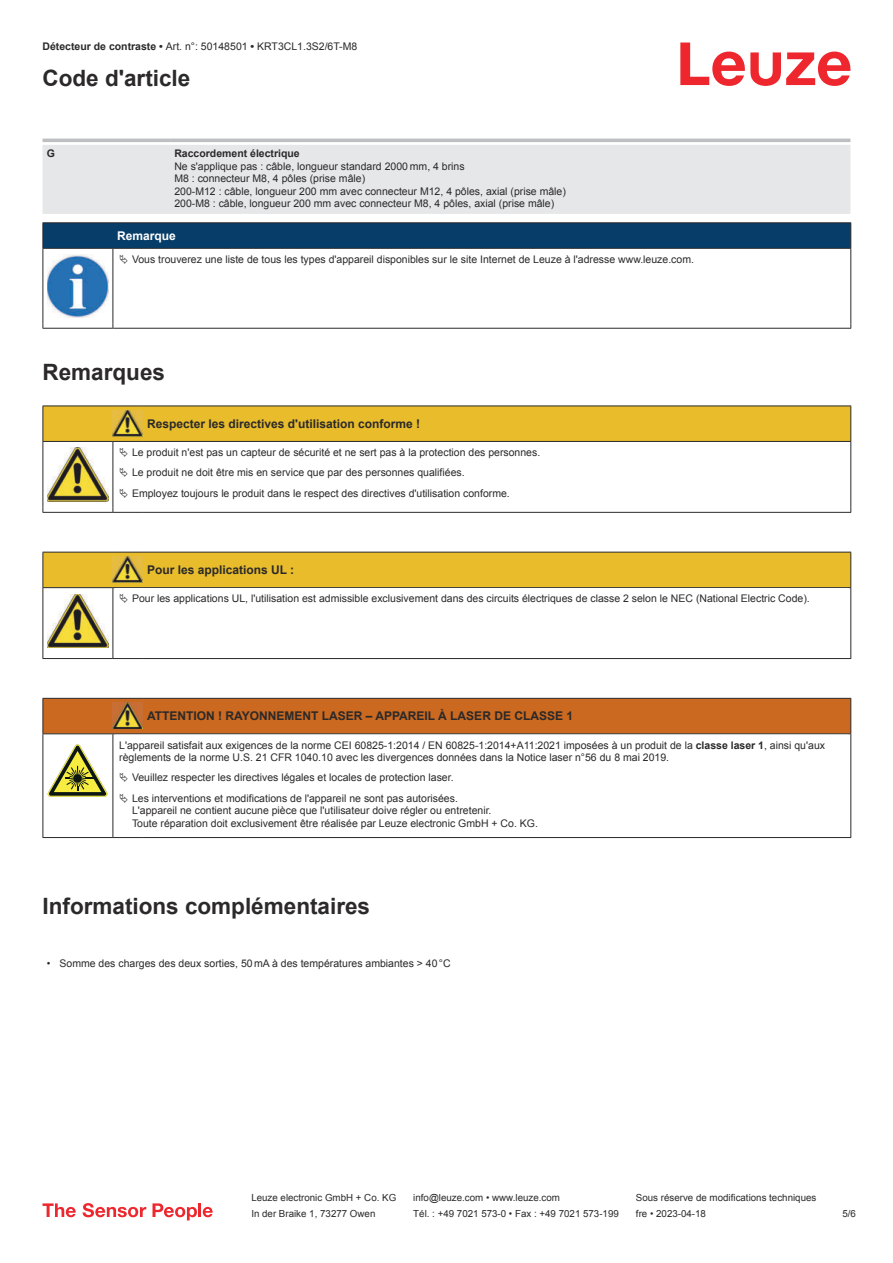
<style>
.page{position:relative;width:893px;height:1263px;background:#fff}
.page>*{position:absolute;margin:0;border:0;box-sizing:border-box;transform-origin:0 0}
.t1{font:700 22.5px "Arial";color:#2b292a}
.t2{font:700 12px "Arial";color:#2b292a}
.t3{font:700 12px "Arial";color:#fff}
.t4{font:10.5px/12.6px "Arial";color:#2b292a}
.t5{font:700 10.5px "Arial";color:#2b292a}
.t6{font:9.75px "Arial";color:#2b292a}
.s1{font-weight:700}
</style>
<div class="page">
<svg style="left:680px;top:43px;width:170px;height:43px"></svg>
<svg style="left:43px;top:138px;width:807px;height:1px"></svg>
<div style="left:43px;top:145px;width:807px;height:69px;background:#e6e7e9"></div>
<hr style="left:43px;top:139px;width:127px;height:3px;background:#bdbfc1">
<hr style="left:170px;top:139px;width:680px;height:3px;background:#bdbfc1">
<svg style="left:43px;top:1203px;width:33px;height:14px"></svg>
<svg style="left:83px;top:1203px;width:63px;height:14px"></svg>
<svg style="left:153px;top:1203px;width:44px;height:17px"></svg>
<hr style="left:198px;top:1203px;width:3px;height:14px;background:#ed272d">
<svg style="left:203px;top:1207px;width:10px;height:10px"></svg>
<svg style="left:44px;top:249px;width:806px;height:79px"></svg>
<hr style="left:43px;top:222px;width:70px;height:1px;background:#2b292a">
<hr style="left:43px;top:248px;width:70px;height:1px;background:#2b292a">
<hr style="left:113px;top:222px;width:738px;height:1px;background:#2b292a">
<svg style="left:43px;top:223px;width:808px;height:25px;background:#063c67"></svg>
<hr style="left:113px;top:248px;width:738px;height:1px;background:#2b292a">
<hr style="left:43px;top:249px;width:1px;height:75px;background:#2b292a">
<hr style="left:113px;top:249px;width:1px;height:75px;background:#2b292a">
<hr style="left:850px;top:249px;width:1px;height:75px;background:#2b292a">
<hr style="left:43px;top:328px;width:70px;height:1px;background:#2b292a">
<hr style="left:113px;top:328px;width:738px;height:1px;background:#2b292a">
<img style="left:47px;top:255px;width:61px;height:62px">
<div style="left:115px;top:249px;width:734px;height:20px;background:#fff"></div>
<hr style="left:43px;top:512px;width:70px;height:1px;background:#2b292a">
<hr style="left:113px;top:512px;width:30px;height:1px;background:#2b292a">
<hr style="left:143px;top:512px;width:708px;height:1px;background:#2b292a">
<div style="left:44px;top:553px;width:806px;height:34px;background:#e8bc2a"></div>
<hr style="left:43px;top:552px;width:70px;height:1px;background:#2b292a">
<hr style="left:43px;top:552px;width:1px;height:35px;background:#2b292a">
<hr style="left:43px;top:587px;width:70px;height:1px;background:#2b292a">
<hr style="left:113px;top:552px;width:30px;height:1px;background:#2b292a">
<hr style="left:113px;top:587px;width:30px;height:1px;background:#2b292a">
<hr style="left:143px;top:552px;width:708px;height:1px;background:#2b292a">
<hr style="left:850px;top:552px;width:1px;height:35px;background:#2b292a">
<hr style="left:143px;top:587px;width:708px;height:1px;background:#2b292a">
<hr style="left:43px;top:588px;width:1px;height:66px;background:#2b292a">
<hr style="left:113px;top:588px;width:1px;height:66px;background:#2b292a">
<hr style="left:850px;top:588px;width:1px;height:66px;background:#2b292a">
<hr style="left:43px;top:658px;width:70px;height:1px;background:#2b292a">
<hr style="left:113px;top:658px;width:30px;height:1px;background:#2b292a">
<hr style="left:143px;top:658px;width:708px;height:1px;background:#2b292a">
<img style="left:113px;top:556px;width:30px;height:27px">
<img style="left:47px;top:594px;width:61px;height:54px">
<div style="left:44px;top:699px;width:806px;height:34px;background:#ca691f"></div>
<svg style="left:44px;top:734px;width:806px;height:103px"></svg>
<hr style="left:43px;top:698px;width:70px;height:1px;background:#2b292a">
<hr style="left:43px;top:699px;width:1px;height:34px;background:#2b292a">
<hr style="left:43px;top:733px;width:70px;height:1px;background:#2b292a">
<hr style="left:113px;top:698px;width:30px;height:1px;background:#2b292a">
<hr style="left:113px;top:733px;width:30px;height:1px;background:#2b292a">
<hr style="left:143px;top:698px;width:708px;height:1px;background:#2b292a">
<hr style="left:850px;top:699px;width:1px;height:34px;background:#2b292a">
<hr style="left:143px;top:733px;width:708px;height:1px;background:#2b292a">
<hr style="left:43px;top:734px;width:1px;height:99px;background:#2b292a">
<hr style="left:113px;top:734px;width:1px;height:99px;background:#2b292a">
<hr style="left:850px;top:734px;width:1px;height:99px;background:#2b292a">
<hr style="left:43px;top:837px;width:70px;height:1px;background:#2b292a">
<hr style="left:113px;top:837px;width:30px;height:1px;background:#2b292a">
<hr style="left:143px;top:837px;width:708px;height:1px;background:#2b292a">
<div style="left:113px;top:702px;width:30px;height:27px;background:#c97036"></div>
<img style="left:113px;top:703px;width:30px;height:26px">
<svg style="left:47px;top:744px;width:60px;height:53px"></svg>
<svg style="left:115px;top:735px;width:734px;height:98px"></svg>
<svg style="left:43px;top:406px;width:808px;height:106px"></svg>
<svg style="left:120px;top:773px;width:8px;height:9px"></svg>
<svg style="left:120px;top:793px;width:8px;height:10px"></svg>
<p class="t4" style="left:43px;top:41px;width:316px"><span class="s1">Détecteur de contraste •</span> Art. n°: 50148501 <span class="s1">•</span> KRT3CL1.3S2/6T-M8</p>
<h1 class="t1" style="left:43px;top:70px;width:149px">Code d'article</h1>
<p class="t5" style="left:47px;top:149px;width:10px">G</p>
<p class="t5" style="left:174px;top:149px;width:127px">Raccordement électrique</p>
<p class="t4" style="left:174px;top:161px;width:393px">Ne s'applique pas : câble, longueur standard 2000 mm, 4 brins<br>M8 : connecteur M8, 4 pôles (prise mâle)<br>200-M12 : câble, longueur 200 mm avec connecteur M12, 4 pôles, axial (prise mâle)<br>200-M8 : câble, longueur 200 mm avec connecteur M8, 4 pôles, axial (prise mâle)</p>
<p class="t3" style="left:117px;top:231px;width:60px">Remarque</p>
<p class="t4" style="left:132px;top:254px;width:563px">Vous trouverez une liste de tous les types d'appareil disponibles sur le site Internet de Leuze à l'adresse www.leuze.com.</p>
<h1 class="t1" style="left:43px;top:363px;width:124px">Remarques</h1>
<p class="t2" style="left:147px;top:419px;width:274px">Respecter les directives d'utilisation conforme !</p>
<p class="t4" style="left:132px;top:443px;width:410px;line-height:20.2px">Le produit n'est pas un capteur de sécurité et ne sert pas à la protection des personnes.<br>Le produit ne doit être mis en service que par des personnes qualifiées.<br>Employez toujours le produit dans le respect des directives d'utilisation conforme.</p>
<p class="t2" style="left:147px;top:565px;width:149px">Pour les applications UL :</p>
<p class="t4" style="left:132px;top:593px;width:679px">Pour les applications UL, l'utilisation est admissible exclusivement dans des circuits électriques de classe 2 selon le NEC (National Electric Code).</p>
<p class="t2" style="left:147px;top:711px;width:427px">ATTENTION ! RAYONNEMENT LASER – APPAREIL À LASER DE CLASSE 1</p>
<p class="t4" style="left:119px;top:739px;width:707px">L'appareil satisfait aux exigences de la norme CEI 60825-1:2014 / EN 60825-1:2014+A11:2021 imposées à un produit de la <span class="s1">classe laser 1</span>, ainsi qu'aux règlements de la norme U.S. 21 CFR 1040.10 avec les divergences données dans la Notice laser n°56 du 8 mai 2019.</p>
<p class="t4" style="left:132px;top:769px;width:327px;line-height:20.2px">Veuillez respecter les directives légales et locales de protection laser.<br>Les interventions et modifications de l'appareil ne sont pas autorisées.</p>
<p class="t4" style="left:132px;top:805px;width:407px">L'appareil ne contient aucune pièce que l'utilisateur doive régler ou entretenir.<br>Toute réparation doit exclusivement être réalisée par Leuze electronic GmbH + Co. KG.</p>
<h1 class="t1" style="left:43px;top:898px;width:329px">Informations complémentaires</h1>
<p class="t4" style="left:47px;top:958px;width:405px">• Somme des charges des deux sorties, 50 mA à des températures ambiantes &gt; 40 °C</p>
<p class="t6" style="left:251px;top:1194px;width:146px">Leuze electronic GmbH + Co. KG</p>
<p class="t6" style="left:413px;top:1194px;width:148px">info@leuze.com • www.leuze.com</p>
<p class="t6" style="left:636px;top:1194px;width:182px">Sous réserve de modifications techniques</p>
<p class="t6" style="left:251px;top:1210px;width:126px">In der Braike 1, 73277 Owen</p>
<p class="t6" style="left:413px;top:1210px;width:207px">Tél. : +49 7021 573-0 • Fax : +49 7021 573-199</p>
<p class="t6" style="left:636px;top:1210px;width:72px">fre • 2023-04-18</p>
<p class="t6" style="left:842px;top:1210px;width:15px">5 /6</p>
</div>
